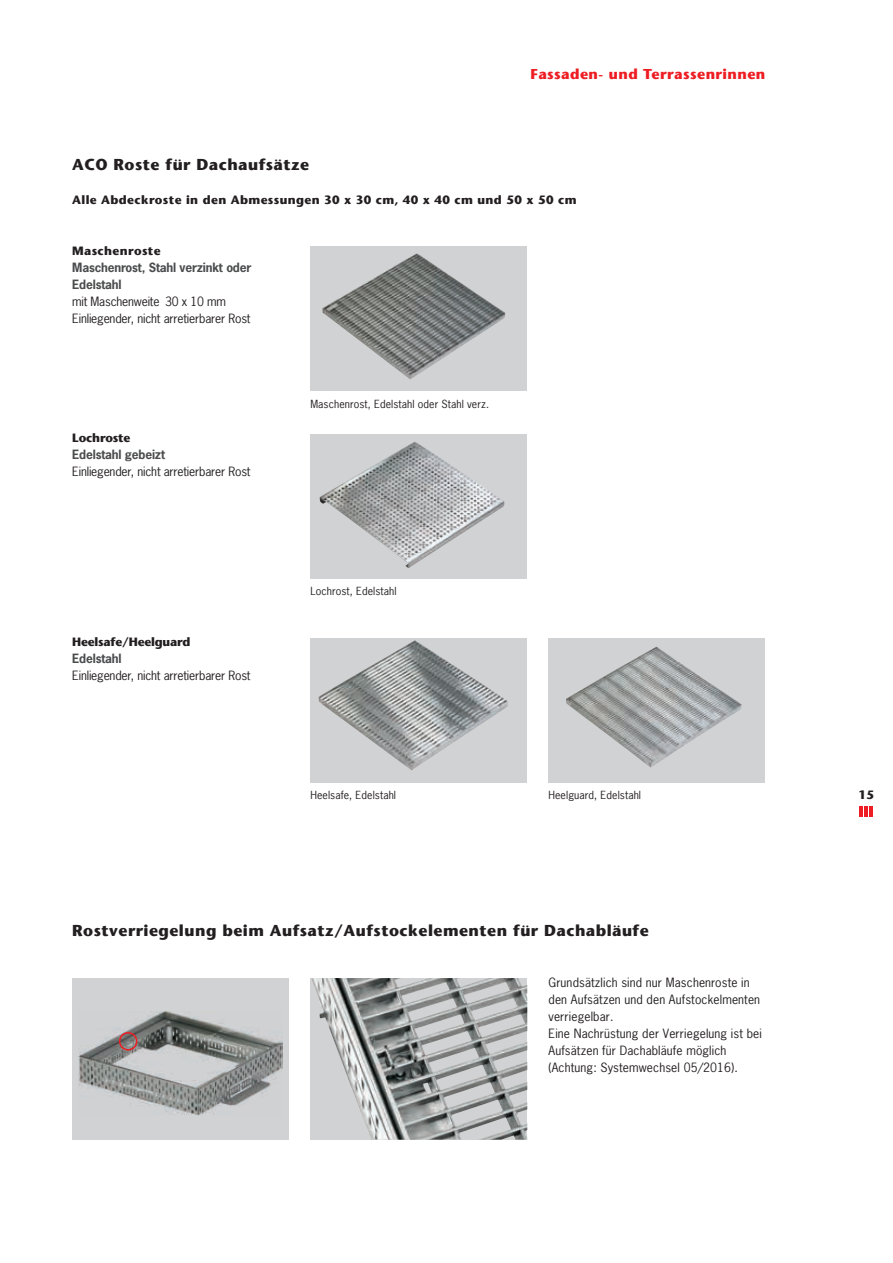
<style>
.page{position:relative;width:893px;height:1263px;background:#fff}
.page>*{position:absolute;margin:0;border:0;box-sizing:border-box;transform-origin:0 0}
.t1{font:700 15.75px "Stone Sans";letter-spacing:.03em;color:#231f20}
.t2{font:700 14.25px "Stone Sans";letter-spacing:.03em;color:#ee1d23}
.t3{font:12px/17px "News Gothic";letter-spacing:.01em;color:#231f20}
.t4{font:12px/17px "News Gothic";letter-spacing:-.015em;color:#231f20}
.t5{font:700 12px "Stone Sans";letter-spacing:.03em;color:#231f20}
.t6{font:700 12px/17px "News Gothic";letter-spacing:-.015em;color:#4b4c4d}
.t7{font:700 12px "Stone Sans";letter-spacing:-.015em;color:#231f20}
.t8{font:10.5px "News Gothic";letter-spacing:.01em;color:#231f20}
</style>
<div class="page">
<hr style="left:859px;top:806px;width:4px;height:10px;background:#ee1d23">
<hr style="left:864px;top:806px;width:4px;height:10px;background:#ee1d23">
<hr style="left:869px;top:806px;width:4px;height:10px;background:#ee1d23">
<div style="left:72px;top:978px;width:217px;height:162px;background:#d1d2d4"></div>
<div style="left:310px;top:247px;width:217px;height:144px;background:#d1d2d4"></div>
<img style="left:322px;top:253px;width:183px;height:126px">
<div style="left:310px;top:638px;width:217px;height:144px;background:#d1d2d4"></div>
<img style="left:318px;top:640px;width:190px;height:130px">
<div style="left:549px;top:638px;width:216px;height:144px;background:#d1d2d4"></div>
<img style="left:566px;top:646px;width:176px;height:121px">
<div style="left:310px;top:434px;width:217px;height:144px;background:#d1d2d4"></div>
<img style="left:320px;top:441px;width:185px;height:127px">
<img style="left:311px;top:978px;width:216px;height:162px">
<img style="left:79px;top:1011px;width:204px;height:104px">
<svg style="left:119px;top:1032px;width:18px;height:18px"></svg>
<p class="t2" style="left:530px;top:65px;width:236px">Fassaden- und Terrassenrinnen</p>
<h1 class="t1" style="left:72px;top:155px;width:238px">ACO Roste für Dachaufsätze</h1>
<p class="t5" style="left:72px;top:193px;width:506px">Alle Abdeckroste in den Abmessungen 30 x 30 cm, 40 x 40 cm und 50 x 50 cm</p>
<p class="t5" style="left:72px;top:244px;width:90px">Maschenroste</p>
<p class="t6" style="left:72px;top:259px;width:181px">Maschenrost, Stahl verzinkt oder<br>Edelstahl</p>
<p class="t4" style="left:72px;top:293px;width:180px">mit Maschenweite 30 x 10 mm<br>Einliegender, nicht arretierbarer Rost</p>
<p class="t7" style="left:72px;top:431px;width:60px">Lochroste</p>
<p class="t6" style="left:72px;top:446px;width:94px">Edelstahl gebeizt</p>
<p class="t4" style="left:72px;top:463px;width:180px">Einliegender, nicht arretierbarer Rost</p>
<p class="t7" style="left:72px;top:635px;width:120px">Heelsafe/Heelguard</p>
<p class="t6" style="left:72px;top:650px;width:51px">Edelstahl</p>
<p class="t4" style="left:72px;top:667px;width:180px">Einliegender, nicht arretierbarer Rost</p>
<p class="t8" style="left:310px;top:397px;width:180px">Maschenrost, Edelstahl oder Stahl verz.</p>
<p class="t8" style="left:310px;top:585px;width:88px">Lochrost, Edelstahl</p>
<p class="t8" style="left:310px;top:789px;width:87px">Heelsafe, Edelstahl</p>
<p class="t8" style="left:549px;top:789px;width:94px">Heelguard, Edelstahl</p>
<h1 class="t1" style="left:72px;top:921px;width:578px">Rostverriegelung beim Aufsatz/Aufstockelementen für Dachabläufe</h1>
<p class="t3" style="left:549px;top:973px;width:215px">Grundsätzlich sind nur Maschenroste in den Aufsätzen und den Aufstockelmenten verriegelbar.<br>Eine Nachrüstung der Verriegelung ist bei Aufsätzen für Dachabläufe möglich (Achtung: Systemwechsel 05/2016).</p>
<p class="t5" style="left:858px;top:788px;width:17px">15</p>
</div>
